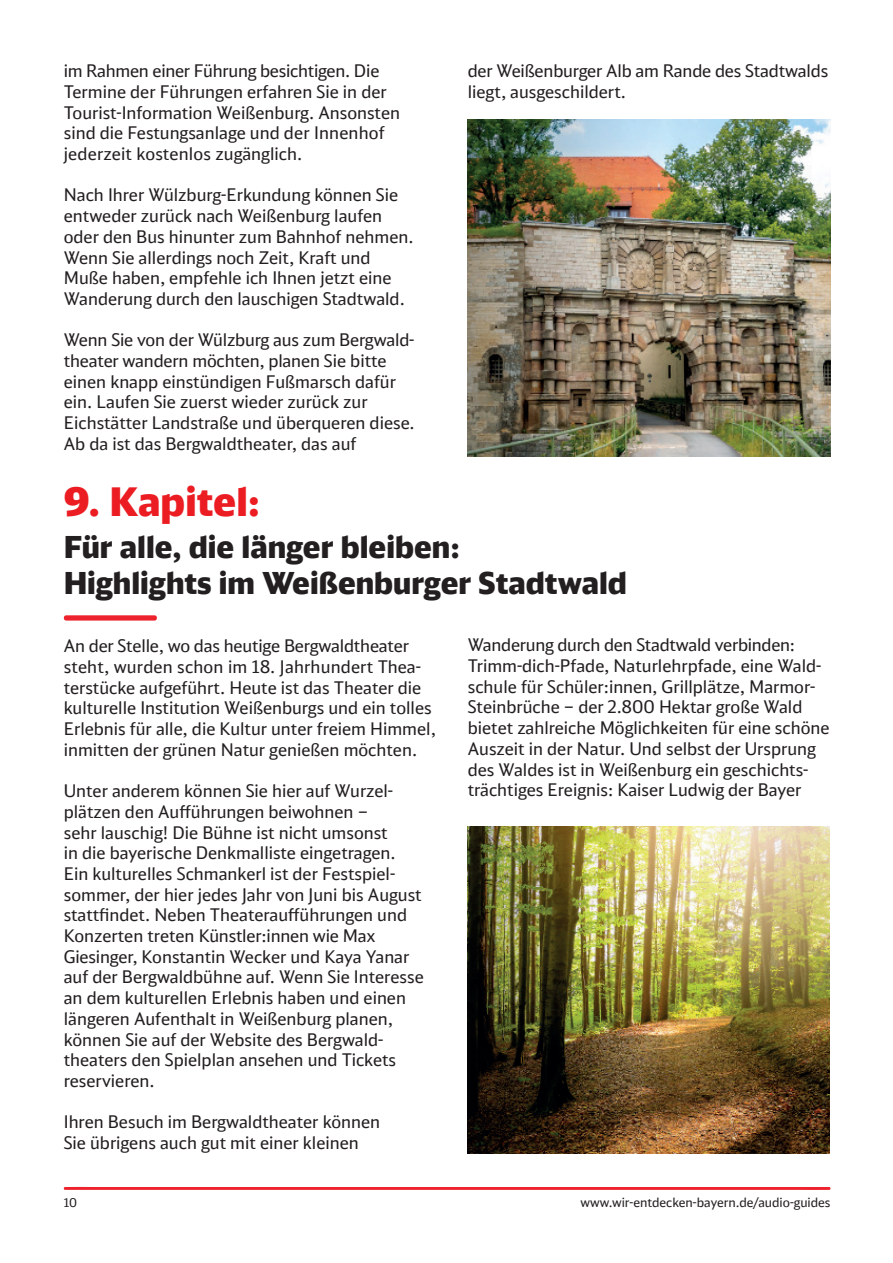
<style>
.page{position:relative;width:893px;height:1263px;background:#fff}
.page>*{position:absolute;margin:0;border:0;box-sizing:border-box;transform-origin:0 0}
.t1{font:900 39px "DB Head";color:#eb1d23}
.t2{font:900 30px/36px "DB Head";color:#231f20}
.t3{font:17.25px/20.7px "DB Head";color:#231f20}
.t4{font:12.75px "DB Head";color:#231f20}
.t5{font:12px "DB Head";color:#231f20}
</style>
<div class="page">
<svg style="left:63px;top:1187px;width:768px;height:3px;background:#ee2b34"></svg>
<svg style="left:63px;top:615px;width:94px;height:6px"></svg>
<img style="left:468px;top:119px;width:362px;height:337px">
<img style="left:468px;top:826px;width:361px;height:328px">
<p class="t3" style="left:64px;top:60px;width:338px">im Rahmen einer Führung besichtigen. Die Termine der Führungen erfahren Sie in der Tourist-Information Weißenburg. Ansonsten sind die Festungsanlage und der Innenhof jederzeit kostenlos zugänglich.</p>
<p class="t3" style="left:64px;top:185px;width:351px">Nach Ihrer Wülzburg-Erkundung können Sie entweder zurück nach Weißenburg laufen oder den Bus hinunter zum Bahnhof nehmen.<br>Wenn Sie allerdings noch Zeit, Kraft und Muße haben, empfehle ich Ihnen jetzt eine Wanderung durch den lauschigen Stadtwald.</p>
<p class="t3" style="left:64px;top:329px;width:352px">Wenn Sie von der Wülzburg aus zum Bergwald&shy;theater wandern möchten, planen Sie bitte einen knapp einstündigen Fußmarsch dafür ein. Laufen Sie zuerst wieder zurück zur Eichstätter Landstraße und überqueren diese.<br>Ab da ist das Bergwaldtheater, das auf</p>
<p class="t3" style="left:468px;top:60px;width:362px">der Weißenburger Alb am Rande des Stadtwalds liegt, ausgeschildert.</p>
<h1 class="t1" style="left:64px;top:477px;width:197px">9. Kapitel:</h1>
<h2 class="t2" style="left:64px;top:529px;width:565px">Für alle, die länger bleiben:<br>Highlights im Weißenburger Stadtwald</h2>
<p class="t3" style="left:64px;top:635px;width:374px">An der Stelle, wo das heutige Bergwaldtheater steht, wurden schon im 18. Jahrhundert Thea&shy;terstücke aufgeführt. Heute ist das Theater die kulturelle Institution Weißenburgs und ein tolles Erlebnis für alle, die Kultur unter freiem Himmel, inmitten der grünen Natur genießen möchten.</p>
<p class="t3" style="left:64px;top:780px;width:361px">Unter anderem können Sie hier auf Wurzel&shy;plätzen den Aufführungen beiwohnen –<br>sehr lauschig! Die Bühne ist nicht umsonst<br>in die bayerische Denkmalliste eingetragen.<br>Ein kulturelles Schmankerl ist der Festspiel&shy;sommer, der hier jedes Jahr von Juni bis August stattfindet. Neben Theateraufführungen und Konzerten treten Künstler:innen wie Max Giesinger, Konstantin Wecker und Kaya Yanar auf der Bergwaldbühne auf. Wenn Sie Interesse an dem kulturellen Erlebnis haben und einen längeren Aufenthalt in Weißenburg planen, können Sie auf der Website des Bergwald&shy;theaters den Spielplan ansehen und Tickets reservieren.</p>
<p class="t3" style="left:64px;top:1111px;width:318px">Ihren Besuch im Bergwaldtheater können<br>Sie übrigens auch gut mit einer kleinen</p>
<p class="t3" style="left:468px;top:634px;width:363px">Wanderung durch den Stadtwald verbinden:<br>Trimm-dich-Pfade, Naturlehrpfade, eine Wald&shy;schule für Schüler:innen, Grillplätze, Marmor-Steinbrüche – der 2.800 Hektar große Wald bietet zahlreiche Möglichkeiten für eine schöne Auszeit in der Natur. Und selbst der Ursprung des Waldes ist in Weißenburg ein geschichts&shy;trächtiges Ereignis: Kaiser Ludwig der Bayer</p>
<p class="t5" style="left:64px;top:1195px;width:15px">10</p>
<p class="t4" style="left:580px;top:1195px;width:252px">www.wir-entdecken-bayern.de/audio-guides</p>
</div>
